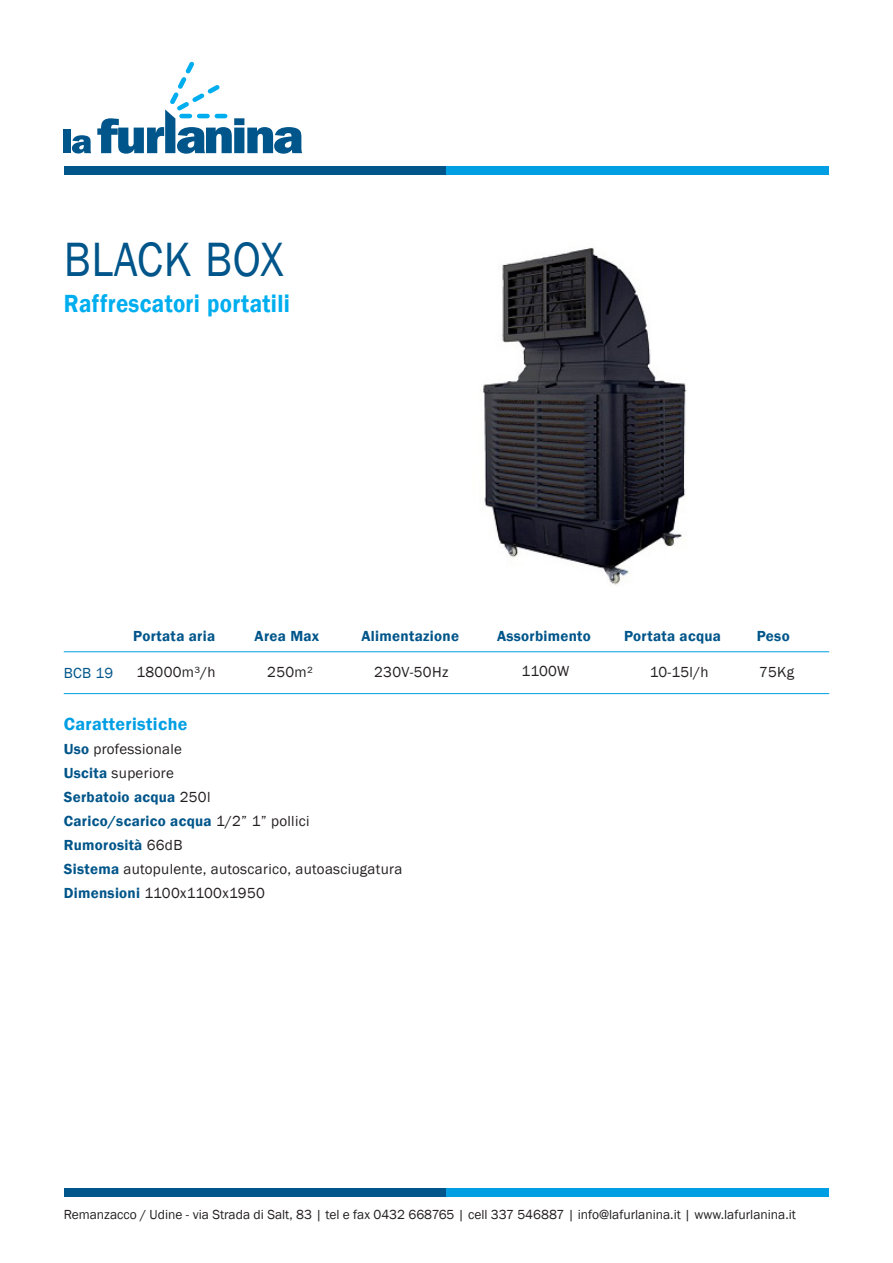
<style>
.page{position:relative;width:893px;height:1263px;background:#fff}
.page>*{position:absolute;margin:0;border:0;box-sizing:border-box;transform-origin:0 0}
.Normale{font:49.5px "Franklin Gothic";letter-spacing:.015em;color:#00558a;scale:.9 1}
.Normale-2{font:600 25.5px "Franklin Gothic";letter-spacing:.015em;color:#00aeef;scale:.9 1}
.t1{font:600 18px "Franklin Gothic";letter-spacing:.02em;color:#009fe3}
.t2{font:15px "Franklin Gothic";letter-spacing:.02em;color:#231f20}
.t3{font:600 15px "Franklin Gothic";letter-spacing:.02em;color:#00558a}
.t4{font:15px "Franklin Gothic";color:#00558a}
.t5{font:13.5px "Franklin Gothic";color:#231f20}
.s1{font-weight:600;color:#00558a}
.s2{font-weight:400;color:#231f20}
</style>
<div class="page">
<hr style="left:64px;top:651px;width:765px;height:1px;background:#009fe3">
<hr style="left:64px;top:693px;width:765px;height:1px;background:#009fe3">
<div style="left:64px;top:166px;width:382px;height:8px;background:#00558a"></div>
<div style="left:446px;top:166px;width:383px;height:8px;background:#009fe3"></div>
<div style="left:64px;top:1188px;width:382px;height:9px;background:#00558a"></div>
<div style="left:446px;top:1188px;width:383px;height:9px;background:#009fe3"></div>
<div style="left:64px;top:130px;width:7px;height:23px;background:#00568a"></div>
<svg style="left:72px;top:135px;width:19px;height:19px"></svg>
<svg style="left:97px;top:61px;width:205px;height:93px"></svg>
<img style="left:483px;top:248px;width:204px;height:337px">
<p class="Normale" style="left:64px;top:228px;width:246px">BLACK BOX</p>
<p class="Normale-2" style="left:64px;top:287px;width:253px">Raffrescatori portatili</p>
<p class="t3" style="left:133px;top:627px;width:83px">Portata aria</p>
<p class="t3" style="left:255px;top:627px;width:66px">Area Max</p>
<p class="t3" style="left:497px;top:627px;width:95px">Assorbimento</p>
<p class="t3" style="left:362px;top:627px;width:99px">Alimentazione</p>
<p class="t3" style="left:624px;top:627px;width:99px">Portata acqua</p>
<p class="t4" style="left:64px;top:663px;width:51px">BCB 19</p>
<p class="t2" style="left:137px;top:662px;width:81px">18000m³/h</p>
<p class="t2" style="left:374px;top:662px;width:76px">230V-50Hz</p>
<p class="t2" style="left:522px;top:662px;width:49px">1100W</p>
<p class="t2" style="left:267px;top:662px;width:47px">250m²</p>
<p class="t2" style="left:650px;top:662px;width:60px">10-15l/h</p>
<p class="t3" style="left:757px;top:627px;width:34px">Peso</p>
<p class="t2" style="left:759px;top:662px;width:37px">75Kg</p>
<p class="t1" style="left:64px;top:713px;width:125px">Caratteristiche</p>
<p class="t2" style="left:64px;top:740px;width:120px"><span class="s1">Uso</span> professionale</p>
<p class="t2" style="left:64px;top:764px;width:112px"><span class="s1">Uscita</span> superiore</p>
<p class="t3" style="left:64px;top:788px;width:148px">Serbatoio acqua <span class="s2">250l</span></p>
<p class="t3" style="left:64px;top:812px;width:247px">Carico/scarico acqua <span class="s2">1/2” 1” pollici</span></p>
<p class="t3" style="left:64px;top:836px;width:120px">Rumorosità <span class="s2">66dB</span></p>
<p class="t2" style="left:64px;top:860px;width:340px"><span class="s1">Sistema</span> autopulente, autoscarico, autoasciugatura</p>
<p class="t2" style="left:64px;top:884px;width:203px"><span class="s1">Dimensioni</span> 1100x1100x1950</p>
<p class="t5" style="left:64px;top:1206px;width:734px">Remanzacco / Udine - via Strada di Salt, 83 | tel e fax 0432 668765 | cell 337 546887 | info@lafurlanina.it | www.lafurlanina.it</p>
</div>
